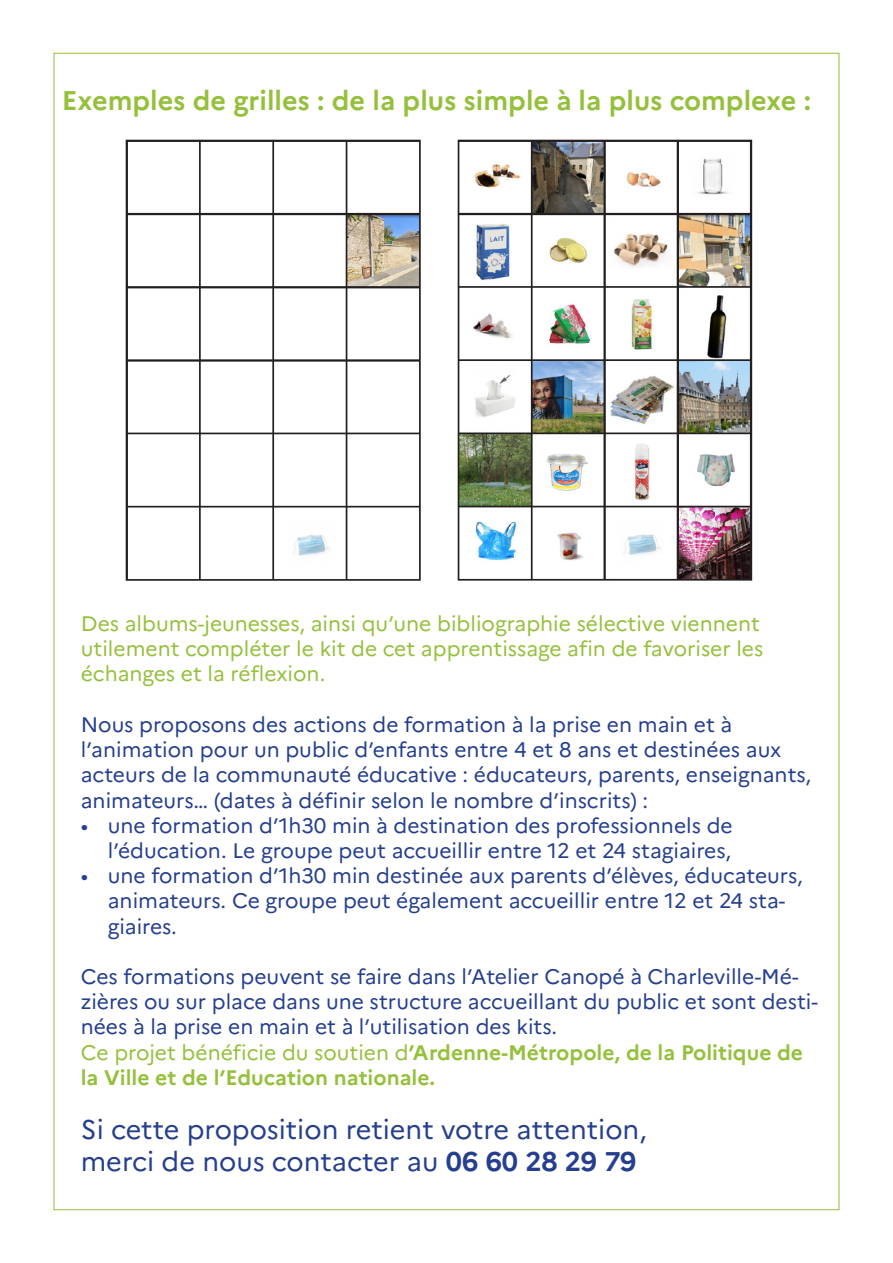
<style>
.page{position:relative;width:893px;height:1263px;background:#fff}
.page>*{position:absolute;margin:0;border:0;box-sizing:border-box;transform-origin:0 0}
.t1{font:27px/32.4px "Marianne";color:#253f8e}
.t2{font:700 27px "Marianne";color:#95c03c}
.t3{font:21px/25.2px "Marianne";color:#253f8e}
.t4{font:21px/25.2px "Marianne";color:#95c03c}
.t5{font:700 21px/25.2px "Marianne";color:#95c03c}
.s1{font-weight:400}
.s2{font-weight:700}
</style>
<div class="page">
<img style="left:125px;top:139px;width:296px;height:442px">
<img style="left:457px;top:139px;width:296px;height:442px">
<p class="t2" style="left:62px;top:84px;width:751px">Exemples de grilles : de la plus simple à la plus complexe :</p>
<p class="t4" style="left:81px;top:610px;width:681px">Des albums-jeunesses, ainsi qu’une bibliographie sélective viennent</p>
<p class="t4" style="left:81px;top:636px;width:684px">utilement compléter le kit de cet apprentissage afin de favoriser les échanges et la réflexion.</p>
<p class="t3" style="left:81px;top:712px;width:732px">Nous proposons des actions de formation à la prise en main et à l’animation pour un public d’enfants entre 4 et 8 ans et destinées aux acteurs de la communauté éducative : éducateurs, parents, enseignants, animateurs… (dates à définir selon le nombre d’inscrits) :</p>
<p class="t3" style="left:81px;top:813px;width:653px;text-align:right">• une formation d’1h30 min à destination des professionnels de l’éducation. Le groupe peut accueillir entre 12 et 24 stagiaires,</p>
<p class="t3" style="left:108px;top:863px;width:697px;text-indent:-27px">• une formation d’1h30 min destinée aux parents d’élèves, éducateurs, animateurs. Ce groupe peut également accueillir entre 12 et 24 sta&shy;giaires.</p>
<p class="t3" style="left:81px;top:964px;width:739px">Ces formations peuvent se faire dans l’Atelier Canopé à Charleville-Mé&shy;zières ou sur place dans une structure accueillant du public et sont desti&shy;nées à la prise en main et à l’utilisation des kits.</p>
<p class="t5" style="left:81px;top:1039px;width:724px"><span class="s1">Ce projet bénéficie du soutien d</span>’Ardenne-Métropole, de la Politique de la Ville et de l’Education nationale.</p>
<p class="t1" style="left:81px;top:1113px;width:567px">Si cette proposition retient votre attention, merci de nous contacter au <span class="s2">06 60 28 29 79</span></p>
</div>
